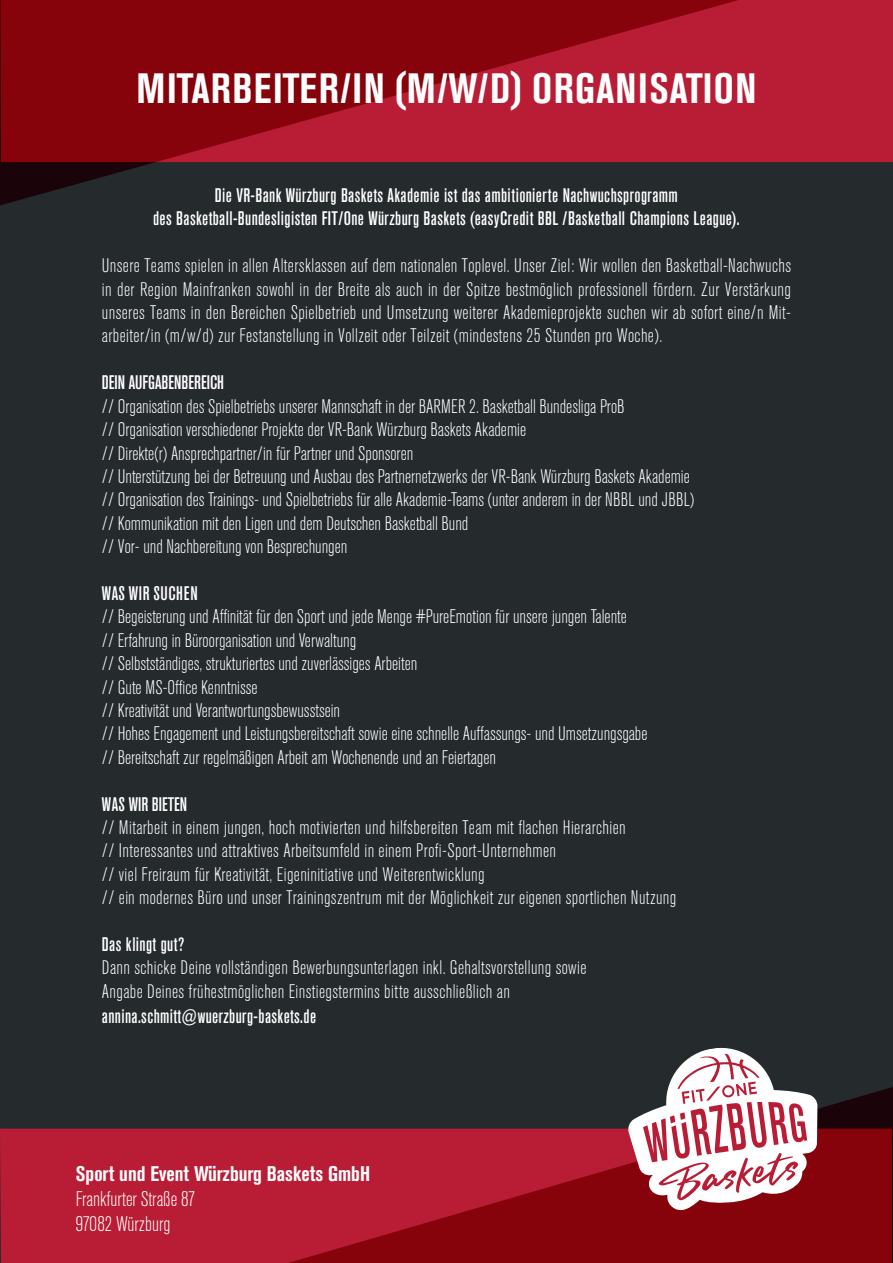
<style>
.page{position:relative;width:893px;height:1263px;background:#252a2d}
.page>*{position:absolute;margin:0;border:0;box-sizing:border-box;transform-origin:0 0}
.t1{font:700 condensed 42px "Akzidenz Grotesk Pro";letter-spacing:.035em;color:#fff}
.t2{font:700 condensed 21px "Akzidenz Grotesk Pro";color:#fff}
.t3{font:300 condensed 21px/25.2px "Akzidenz Grotesk Pro";color:#fff}
.t4{font:300 condensed 19.5px/23.4px "Akzidenz Grotesk Pro";color:#fff}
.t5{font:300 condensed 19.5px/23.4px "Akzidenz Grotesk Pro";letter-spacing:.02em;color:#fff}
.t6{font:500 condensed 19.5px/23.4px "Akzidenz Grotesk Pro";letter-spacing:.02em;color:#fff;text-align:center}
.t7{font:500 condensed 19.5px "Akzidenz Grotesk Pro";color:#fff}
</style>
<div class="page">
<div style="left:0;top:1128px;width:218px;height:135px;background:#b91d35"></div>
<svg style="left:218px;top:1087px;width:675px;height:176px"></svg>
<div style="left:810px;top:0;width:83px;height:162px;background:#b91d35"></div>
<svg style="left:0;top:0;width:810px;height:206px"></svg>
<svg style="left:627px;top:1047px;width:190px;height:163px"></svg>
<h1 class="t1" style="left:136px;top:61px;width:622px">MITARBEITER/IN (M/W/D) ORGANISATION</h1>
<p class="t6" style="left:153px;top:183px;width:588px">Die VR-Bank Würzburg Baskets Akademie ist das ambitionierte Nachwuchsprogramm<br>des Basketball-Bundesligisten FIT/One Würzburg Baskets (easyCredit BBL /Basketball Champions League).</p>
<p class="t4" style="left:102px;top:253px;width:691px;text-align:justify">Unsere Teams spielen in allen Altersklassen auf dem nationalen Toplevel. Unser Ziel: Wir wollen den Basketball-Nachwuchs in der Region Mainfranken sowohl in der Breite als auch in der Spitze bestmöglich professionell fördern. Zur Verstärkung unseres Teams in den Bereichen Spielbetrieb und Umsetzung weiterer Akademieprojekte suchen wir ab sofort eine/n Mit&shy;arbeiter/in (m/w/d) zur Festanstellung in Vollzeit oder Teilzeit (mindestens 25 Stunden pro Woche).</p>
<p class="t7" style="left:102px;top:370px;width:124px">DEIN AUFGABENBEREICH</p>
<p class="t4" style="left:102px;top:394px;width:594px">// Organisation des Spielbetriebs unserer Mannschaft in der BARMER 2. Basketball Bundesliga ProB<br>// Organisation verschiedener Projekte der VR-Bank Würzburg Baskets Akademie<br>// Direkte(r) Ansprechpartner/in für Partner und Sponsoren<br>// Unterstützung bei der Betreuung und Ausbau des Partnernetzwerks der VR-Bank Würzburg Baskets Akademie // Organisation des Trainings- und Spielbetriebs für alle Akademie-Teams (unter anderem in der NBBL und JBBL) // Kommunikation mit den Ligen und dem Deutschen Basketball Bund<br>// Vor- und Nachbereitung von Besprechungen</p>
<p class="t6" style="left:102px;top:581px;width:97px">WAS WIR SUCHEN</p>
<p class="t4" style="left:102px;top:604px;width:547px">// Begeisterung und Affinität für den Sport und jede Menge #PureEmotion für unsere jungen Talente<br>// Erfahrung in Büroorganisation und Verwaltung<br>// Selbstständiges, strukturiertes und zuverlässiges Arbeiten<br>// Gute MS-Office Kenntnisse<br>// Kreativität und Verantwortungsbewusstsein<br>// Hohes Engagement und Leistungsbereitschaft sowie eine schnelle Auffassungs- und Umsetzungsgabe // Bereitschaft zur regelmäßigen Arbeit am Wochenende und an Feiertagen</p>
<p class="t7" style="left:102px;top:791px;width:87px">WAS WIR BIETEN</p>
<p class="t5" style="left:102px;top:815px;width:576px">// Mitarbeit in einem jungen, hoch motivierten und hilfsbereiten Team mit flachen Hierarchien<br>// Interessantes und attraktives Arbeitsumfeld in einem Profi-Sport-Unternehmen<br>// viel Freiraum für Kreativität, Eigeninitiative und Weiterentwicklung<br>// ein modernes Büro und unser Trainingszentrum mit der Möglichkeit zur eigenen sportlichen Nutzung</p>
<p class="t6" style="left:102px;top:932px;width:84px">Das klingt gut?</p>
<p class="t5" style="left:102px;top:955px;width:486px">Dann schicke Deine vollständigen Bewerbungsunterlagen inkl. Gehaltsvorstellung sowie<br>Angabe Deines frühestmöglichen Einstiegstermins bitte ausschließlich an</p>
<p class="t6" style="left:102px;top:1004px;width:216px">annina.schmitt@wuerzburg-baskets.de</p>
<p class="t2" style="left:76px;top:1160px;width:296px">Sport und Event Würzburg Baskets GmbH</p>
<p class="t3" style="left:76px;top:1185px;width:121px">Frankfurter Straße 87<br>97082 Würzburg</p>
</div>
